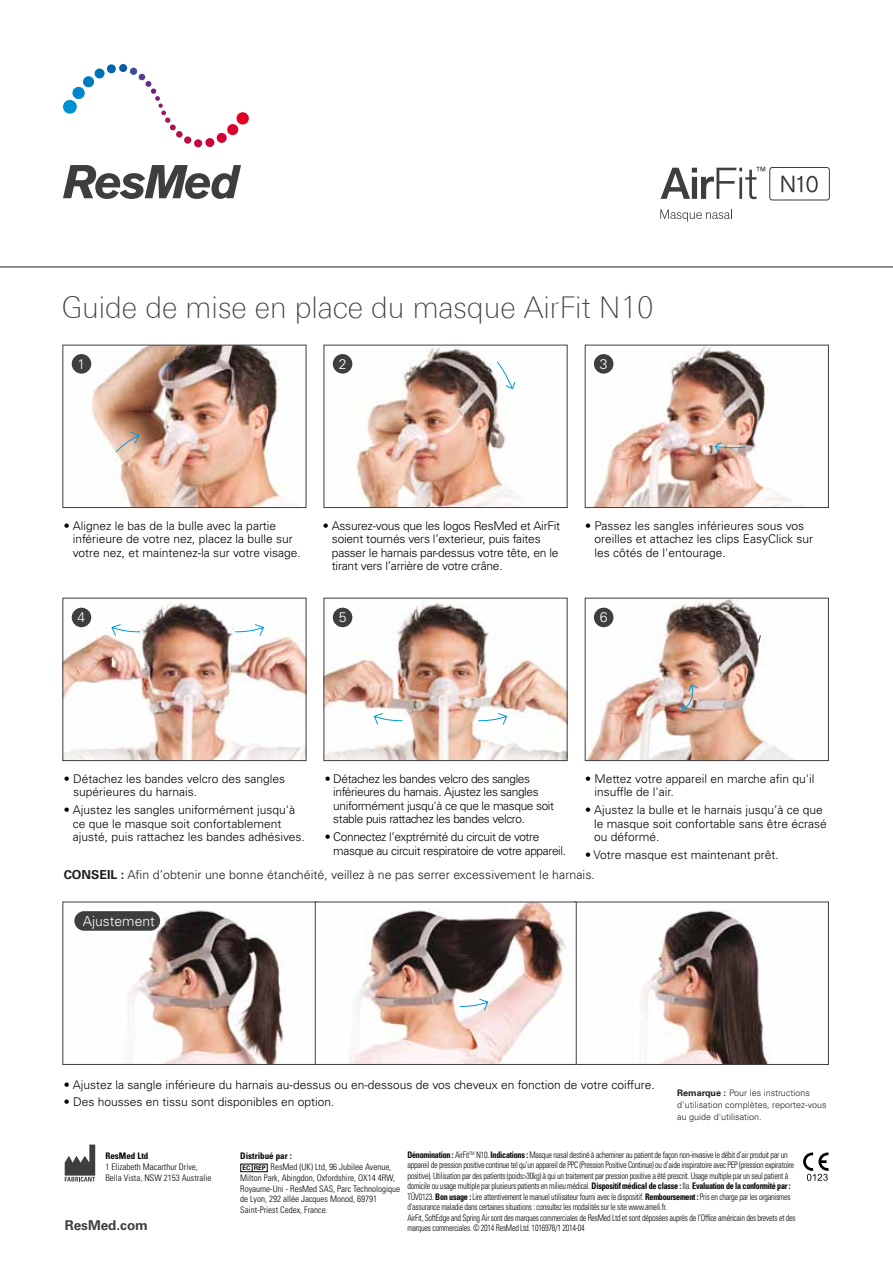
<style>
.page{position:relative;width:893px;height:1263px;background:#fff}
.page>*{position:absolute;margin:0;border:0;box-sizing:border-box;transform-origin:0 0}
.t1{font:100 30px "Linotype Univers 230";color:#3e3d40}
.t2{font:300 13.95px "Univers LT Std";color:#fff}
.t3{font:700 13.5px "Univers LT Std";color:#3e3d40}
.t4{font:300 12.3px "Univers LT Std";color:#201e20}
.t5{font:300 12px/13.5px "Univers LT Std";color:#000}
.t6{font:300 12px/13.5px "Univers LT Std";letter-spacing:-.03em;color:#000}
.t7{font:300 12px/13.5px "Univers LT Std";letter-spacing:-.02em;color:#000}
.t8{font:300 condensed 9px/10.5px "Univers LT Std";letter-spacing:-.03em;color:#000;scale:.9 1}
.t9{font:300 condensed 9px/10.8px "Univers LT Std";color:#000}
.t10{font:300 9px/12px "Univers LT Std";color:#201e20}
.t11{font:700 condensed 9px "Univers LT Std";color:#000}
.s1{font-weight:700}
</style>
<div class="page">
<div style="left:236px;top:112px;width:13px;height:13px;background:#e20026;border-radius:50%"></div>
<div style="left:227px;top:124px;width:11px;height:11px;background:#db002c;border-radius:50%"></div>
<div style="left:217px;top:133px;width:10px;height:10px;background:#d40032;border-radius:50%"></div>
<div style="left:205px;top:138px;width:9px;height:9px;background:#cd0137;border-radius:50%"></div>
<div style="left:194px;top:139px;width:8px;height:8px;background:#c5073d;border-radius:50%"></div>
<div style="left:184px;top:136px;width:7px;height:8px;background:#bd0c42;border-radius:50%"></div>
<div style="left:176px;top:131px;width:7px;height:7px;background:#b51047;border-radius:50%"></div>
<div style="left:63px;top:100px;width:14px;height:14px;background:#0090d4;border-radius:50%"></div>
<div style="left:72px;top:87px;width:13px;height:12px;background:#0086cb;border-radius:50%"></div>
<div style="left:83px;top:76px;width:11px;height:11px;background:#007bc2;border-radius:50%"></div>
<svg style="left:94px;top:68px;width:11px;height:11px"></svg>
<div style="left:107px;top:64px;width:9px;height:9px;background:#0066ae;border-radius:50%"></div>
<div style="left:119px;top:64px;width:8px;height:8px;background:#0f5ba3;border-radius:50%"></div>
<div style="left:130px;top:68px;width:7px;height:7px;background:#3c4e99;border-radius:50%"></div>
<svg style="left:139px;top:74px;width:37px;height:56px"></svg>
<svg style="left:63px;top:165px;width:178px;height:34px"></svg>
<img style="left:576px;top:904px;width:195px;height:159px">
<div style="left:574px;top:902px;width:255px;height:163px;border:1px solid #3d3e40"></div>
<img style="left:75px;top:904px;width:240px;height:159px">
<div style="left:63px;top:902px;width:254px;height:163px;border:1px solid #3d3e40"></div>
<img style="left:71px;top:347px;width:215px;height:159px">
<div style="left:63px;top:345px;width:243px;height:163px;border:1px solid #3d3e40"></div>
<img style="left:332px;top:347px;width:183px;height:159px">
<div style="left:324px;top:345px;width:243px;height:163px;border:1px solid #3d3e40"></div>
<img style="left:592px;top:347px;width:209px;height:159px">
<div style="left:585px;top:345px;width:244px;height:163px;border:1px solid #3d3e40"></div>
<svg style="left:496px;top:361px;width:20px;height:29px"></svg>
<div style="left:72px;top:354px;width:19px;height:20px;background:#3d3e40;border-radius:50%"></div>
<div style="left:333px;top:354px;width:19px;height:20px;background:#3d3e40;border-radius:50%"></div>
<div style="left:594px;top:354px;width:19px;height:20px;background:#3d3e40;border-radius:50%"></div>
<img style="left:350px;top:904px;width:217px;height:159px">
<div style="left:315px;top:902px;width:261px;height:163px;border:1px solid #3d3e40"></div>
<svg style="left:115px;top:431px;width:25px;height:22px"></svg>
<svg style="left:459px;top:998px;width:30px;height:13px"></svg>
<img style="left:587px;top:600px;width:206px;height:159px">
<div style="left:585px;top:598px;width:244px;height:163px;border:1px solid #3d3e40"></div>
<img style="left:65px;top:602px;width:239px;height:157px">
<div style="left:63px;top:598px;width:243px;height:163px;border:1px solid #3d3e40"></div>
<div style="left:594px;top:608px;width:19px;height:19px;background:#3d3e40;border-radius:50%"></div>
<div style="left:72px;top:608px;width:19px;height:19px;background:#3d3e40;border-radius:50%"></div>
<img style="left:326px;top:602px;width:239px;height:157px">
<div style="left:324px;top:598px;width:243px;height:163px;border:1px solid #3d3e40"></div>
<svg style="left:740px;top:616px;width:21px;height:27px"></svg>
<svg style="left:681px;top:684px;width:18px;height:28px"></svg>
<svg style="left:478px;top:712px;width:30px;height:13px"></svg>
<svg style="left:373px;top:712px;width:30px;height:13px"></svg>
<svg style="left:234px;top:623px;width:30px;height:14px"></svg>
<svg style="left:111px;top:623px;width:30px;height:14px"></svg>
<div style="left:333px;top:608px;width:19px;height:19px;background:#3d3e40;border-radius:50%"></div>
<svg style="left:714px;top:441px;width:33px;height:12px"></svg>
<svg style="left:803px;top:1152px;width:26px;height:29px"></svg>
<div style="left:240px;top:1164px;width:28px;height:8px;border:1px solid #000"></div>
<svg style="left:243px;top:1164px;width:22px;height:8px"></svg>
<div style="left:74px;top:911px;width:86px;height:20px;background:#3d3e40;border-radius:10px"></div>
<svg style="left:660px;top:209px;width:72px;height:13px"></svg>
<div style="left:769px;top:167px;width:61px;height:33px;border:1px solid #3e3d40;border-radius:3px"></div>
<svg style="left:781px;top:176px;width:37px;height:16px"></svg>
<svg style="left:661px;top:167px;width:104px;height:32px"></svg>
<svg style="left:65px;top:1144px;width:30px;height:37px"></svg>
<hr style="left:0;top:267px;width:893px;height:1px;background:#201e20">
<h1 class="t1" style="left:62px;top:290px;width:593px">Guide de mise en place du masque AirFit N10</h1>
<h2 class="t2" style="left:78px;top:356px;width:9px">1</h2>
<h2 class="t2" style="left:339px;top:356px;width:9px">2</h2>
<h2 class="t2" style="left:600px;top:356px;width:9px">3</h2>
<h3 class="t5" style="left:73px;top:519px;width:230px;text-indent:-9px">• Alignez le bas de la bulle avec la partie inférieure de votre nez, placez la bulle sur votre nez, et maintenez-la sur votre visage.</h3>
<h3 class="t7" style="left:332px;top:519px;width:230px;text-indent:-9px">• Assurez-vous que les logos ResMed et AirFit soient tournés vers l’exterieur, puis faites passer le harnais par-dessus votre tête, en le tirant vers l’arrière de votre crâne.</h3>
<h3 class="t5" style="left:594px;top:519px;width:220px;text-indent:-9px">• Passez les sangles inférieures sous vos oreilles et attachez les clips EasyClick sur les côtés de l'entourage.</h3>
<h2 class="t2" style="left:78px;top:609px;width:9px">4</h2>
<h2 class="t2" style="left:339px;top:609px;width:9px">5</h2>
<h2 class="t2" style="left:600px;top:609px;width:9px">6</h2>
<h3 class="t5" style="left:73px;top:772px;width:214px;text-indent:-9px">• Détachez les bandes velcro des sangles supérieures du harnais.</h3>
<h3 class="t5" style="left:73px;top:803px;width:234px;text-indent:-9px">• Ajustez les sangles uniformément jusqu'à ce que le masque soit confortablement ajusté, puis rattachez les bandes adhésives.</h3>
<h3 class="t6" style="left:333px;top:772px;width:222px;text-indent:-9px">• Détachez les bandes velcro des sangles inférieures du harnais. Ajustez les sangles uniformément jusqu'à ce que le masque soit stable puis rattachez les bandes velcro.</h3>
<h3 class="t6" style="left:333px;top:830px;width:234px;text-indent:-9px">• Connectez l’exptrémité du circuit de votre masque au circuit respiratoire de votre appareil.</h3>
<h3 class="t5" style="left:594px;top:772px;width:221px;text-indent:-9px">• Mettez votre appareil en marche afin qu'il insuffle de l'air.</h3>
<h3 class="t5" style="left:594px;top:803px;width:234px;text-indent:-9px">• Ajustez la bulle et le harnais jusqu’à ce que le masque soit confortable sans être écrasé ou déformé.</h3>
<h3 class="t5" style="left:585px;top:848px;width:195px">• Votre masque est maintenant prêt.</h3>
<h3 class="t4" style="left:64px;top:867px;width:533px"><span class="s1">CONSEIL :</span> Afin d’obtenir une bonne étanchéité, veillez à ne pas serrer excessivement le harnais.</h3>
<h2 class="t2" style="left:83px;top:913px;width:74px">Ajustement</h2>
<h3 class="t5" style="left:64px;top:1078px;width:593px">• Ajustez la sangle inférieure du harnais au-dessus ou en-dessous de vos cheveux en fonction de votre coiffure.</h3>
<h3 class="t5" style="left:64px;top:1095px;width:272px">• Des housses en tissu sont disponibles en option.</h3>
<p class="t10" style="left:677px;top:1086px;width:151px"><span class="s1">Remarque :</span> Pour les instructions d'utilisation complètes, reportez-vous au guide d'utilisation.</p>
<p class="t11" style="left:105px;top:1150px;width:44px">ResMed Ltd</p>
<p class="t9" style="left:105px;top:1161px;width:107px">1 Elizabeth Macarthur Drive,<br>Bella Vista, NSW 2153 Australie</p>
<p class="t8" style="left:407px;top:1149px;width:433px"><span class="s1">Dénomination :</span> AirFit<sup>TM</sup> N10. <span class="s1">Indications :</span> Masque nasal destiné à acheminer au patient de façon non-invasive le débit d’air produit par un appareil de pression positive continue tel qu’un appareil de PPC (Pression Positive Continue) ou d’aide inspiratoire avec PEP (pression expiratoire positive). Utilisation par des patients (poids&gt;30kg) à qui un traitement par pression positive a été prescrit. Usage multiple par un seul patient à domicile ou usage multiple par plusieurs patients en milieu médical. <span class="s1">Dispositif médical de classe :</span> IIa. <span class="s1">Evaluation de la conformité par :<br></span>TÜV0123. <span class="s1">Bon usage :</span> Lire attentivement le manuel utilisateur fourni avec le dispositif. <span class="s1">Remboursement :</span> Pris en charge par les organismes d’assurance maladie dans certaines situations : consultez les modalités sur le site www.ameli.fr.<br>AirFit, SoftEdge and Spring Air sont des marques commerciales de ResMed Ltd et sont déposées auprès de l’Office américain des brevets et des</p>
<p class="t11" style="left:240px;top:1150px;width:53px">Distribué par :</p>
<p class="t9" style="left:240px;top:1161px;width:161px;text-indent:30px">ResMed (UK) Ltd, 96 Jubilee Avenue, Milton Park, Abingdon, Oxfordshire, OX14 4RW, Royaume-Uni - ResMed SAS, Parc Technologique de Lyon, 292 allée Jacques Monod, 69791<br>Saint-Priest Cedex, France.</p>
<h3 class="t3" style="left:65px;top:1217px;width:85px">ResMed.com</h3>
<p class="t8" style="left:407px;top:1223px;width:199px">marques commerciales. © 2014 ResMed Ltd. 1016978/1 2014-04</p>
</div>
